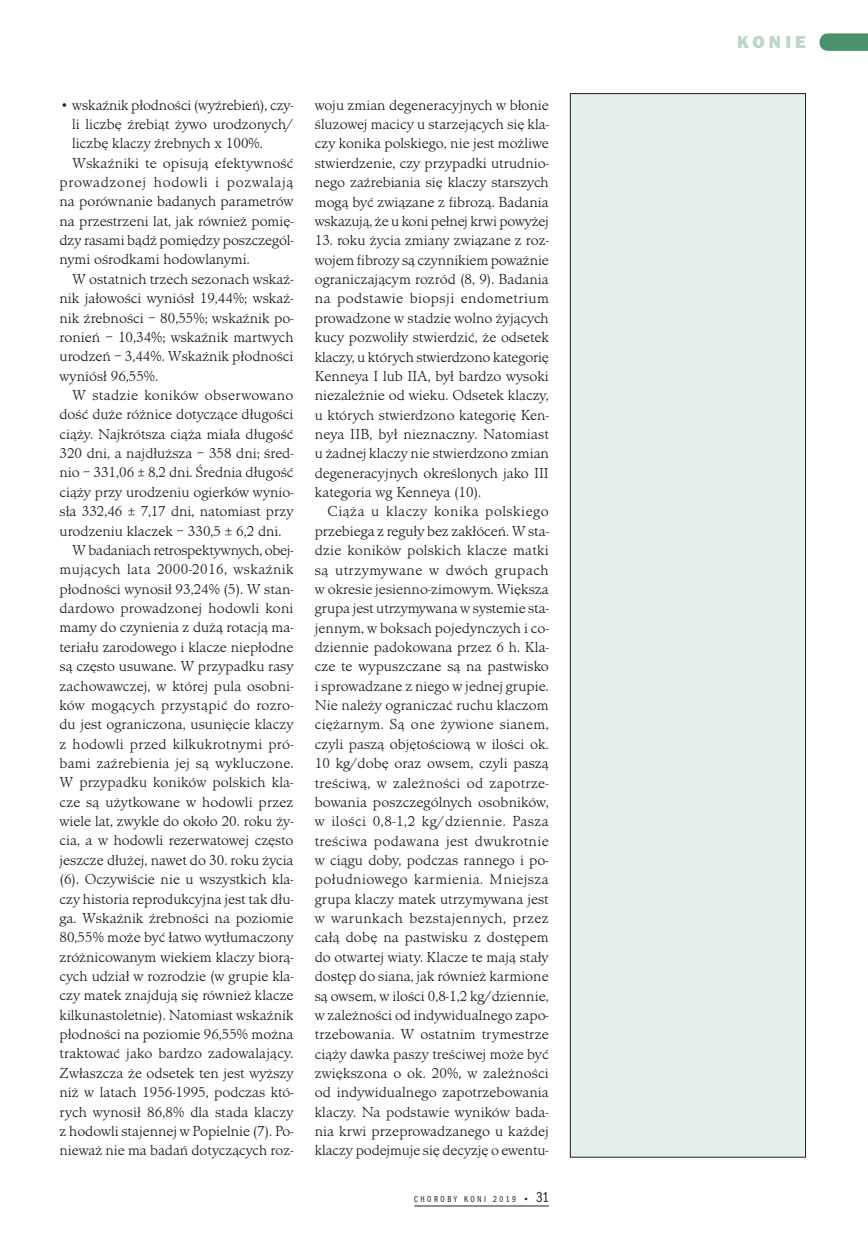
<style>
.page{position:relative;width:868px;height:1234px;background:#fff}
.page>*{position:absolute;margin:0;border:0;box-sizing:border-box;transform-origin:0 0}
.t1{font:18px "Franklin Got URWTCE Hea";letter-spacing:.225em;color:#bfd6c7}
.t2{font:300 15px/19.4px "Minister TCE";color:#231f20;text-align:justify}
.t3{font:300 15px "Minister TCE";letter-spacing:.02em;color:#231f20}
.t4{font:300 15px "Minister TCE";letter-spacing:.025em;color:#231f20}
.t5{font:300 15px "Minister TCE";letter-spacing:.05em;color:#231f20}
.t6{font:9px "Franklin Got URWTCE Boo Com";letter-spacing:.285em;color:#231f20}
.s1{font-size:15px}
</style>
<div class="page">
<hr style="left:414px;top:1205px;width:135px;height:1px;background:#231f20">
<svg style="left:819px;top:33px;width:48px;height:18px"></svg>
<div style="left:570px;top:94px;width:235px;height:1062px;background:#e6f0ea"></div>
<div style="left:570px;top:93px;width:235px;height:1064px;border:1px solid #231f20"></div>
<p class="t2" style="left:60px;top:95px;width:235px">• wskaźnik płodności (wyźrebień), czy-</p>
<p class="t2" style="left:72px;top:115px;width:222px">li liczbę źrebiąt żywo urodzonych/</p>
<p class="t2" style="left:72px;top:134px;width:192px">liczbę klaczy źrebnych x 100%.</p>
<p class="t2" style="left:72px;top:153px;width:223px">Wskaźniki te opisują efektywność</p>
<p class="t5" style="left:60px;top:174px;width:235px">prowadzonej hodowli i pozwalają</p>
<p class="t2" style="left:60px;top:192px;width:235px">na porównanie badanych parametrów</p>
<p class="t2" style="left:60px;top:211px;width:235px">na przestrzeni lat, jak również pomię-</p>
<p class="t2" style="left:60px;top:231px;width:235px">dzy rasami bądź pomiędzy poszczegól-</p>
<p class="t2" style="left:60px;top:250px;width:192px">nymi ośrodkami hodowlanymi.</p>
<p class="t2" style="left:72px;top:269px;width:223px">W ostatnich trzech sezonach wskaź-</p>
<p class="t2" style="left:59px;top:289px;width:235px">nik jałowości wyniósł 19,44%; wskaź-</p>
<p class="t2" style="left:59px;top:308px;width:235px">nik źrebności − 80,55%; wskaźnik po-</p>
<p class="t2" style="left:59px;top:327px;width:235px">ronień − 10,34%; wskaźnik martwych</p>
<p class="t2" style="left:59px;top:347px;width:235px">urodzeń − 3,44%. Wskaźnik płodności</p>
<p class="t2" style="left:59px;top:366px;width:100px">wyniósł 96,55%.</p>
<p class="t3" style="left:72px;top:386px;width:223px">W stadzie koników obserwowano</p>
<p class="t2" style="left:59px;top:405px;width:235px">dość duże różnice dotyczące długości</p>
<p class="t2" style="left:59px;top:424px;width:235px">ciąży. Najkrótsza ciąża miała długość</p>
<p class="t2" style="left:59px;top:443px;width:235px">320 dni, a najdłuższa − 358 dni; śred-</p>
<p class="t2" style="left:59px;top:463px;width:235px">nio − 331,06 ± 8,2 dni. Średnia długość</p>
<p class="t2" style="left:59px;top:482px;width:235px">ciąży przy urodzeniu ogierków wynio-</p>
<p class="t2" style="left:59px;top:502px;width:235px">sła 332,46 ± 7,17 dni, natomiast przy</p>
<p class="t2" style="left:59px;top:521px;width:223px">urodzeniu klaczek − 330,5 ± 6,2 dni.</p>
<p class="t2" style="left:72px;top:540px;width:223px">W badaniach retrospektywnych, obej-</p>
<p class="t4" style="left:59px;top:561px;width:235px">mujących lata 2000-2016, wskaźnik</p>
<p class="t2" style="left:59px;top:579px;width:235px">płodności wynosił 93,24% (5). W stan-</p>
<p class="t2" style="left:59px;top:598px;width:235px">dardowo prowadzonej hodowli koni</p>
<p class="t2" style="left:59px;top:618px;width:235px">mamy do czynienia z dużą rotacją ma-</p>
<p class="t2" style="left:59px;top:637px;width:235px">teriału zarodowego i klacze niepłodne</p>
<p class="t2" style="left:59px;top:656px;width:235px">są często usuwane. W przypadku rasy</p>
<p class="t2" style="left:59px;top:676px;width:235px">zachowawczej, w której pula osobni-</p>
<p class="t3" style="left:59px;top:696px;width:235px">ków mogących przystąpić do rozro-</p>
<p class="t2" style="left:59px;top:714px;width:235px">du jest ograniczona, usunięcie klaczy</p>
<p class="t3" style="left:59px;top:735px;width:235px">z hodowli przed kilkukrotnymi pró-</p>
<p class="t2" style="left:59px;top:753px;width:235px">bami zaźrebienia jej są wykluczone.</p>
<p class="t2" style="left:59px;top:772px;width:235px">W przypadku koników polskich kla-</p>
<p class="t2" style="left:59px;top:792px;width:235px">cze są użytkowane w hodowli przez</p>
<p class="t2" style="left:59px;top:811px;width:235px">wiele lat, zwykle do około 20. roku ży-</p>
<p class="t2" style="left:59px;top:830px;width:235px">cia, a w hodowli rezerwatowej często</p>
<p class="t2" style="left:59px;top:850px;width:235px">jeszcze dłużej, nawet do 30. roku życia</p>
<p class="t2" style="left:59px;top:869px;width:235px">(6). Oczywiście nie u wszystkich kla-</p>
<p class="t2" style="left:59px;top:889px;width:236px">czy historia reprodukcyjna jest tak dłu-</p>
<p class="t2" style="left:59px;top:908px;width:235px">ga. Wskaźnik źrebności na poziomie</p>
<p class="t2" style="left:59px;top:927px;width:235px">80,55% może być łatwo wytłumaczony</p>
<p class="t2" style="left:59px;top:947px;width:235px">zróżnicowanym wiekiem klaczy biorą-</p>
<p class="t2" style="left:59px;top:966px;width:235px">cych udział w rozrodzie (w grupie kla-</p>
<p class="t2" style="left:59px;top:985px;width:235px">czy matek znajdują się również klacze</p>
<p class="t2" style="left:59px;top:1005px;width:235px">kilkunastoletnie). Natomiast wskaźnik</p>
<p class="t2" style="left:59px;top:1024px;width:235px">płodności na poziomie 96,55% można</p>
<p class="t2" style="left:59px;top:1043px;width:235px">traktować jako bardzo zadowalający.</p>
<p class="t2" style="left:59px;top:1063px;width:235px">Zwłaszcza że odsetek ten jest wyższy</p>
<p class="t2" style="left:59px;top:1082px;width:235px">niż w latach 1956-1995, podczas któ-</p>
<p class="t2" style="left:59px;top:1101px;width:235px">rych wynosił 86,8% dla stada klaczy</p>
<p class="t2" style="left:59px;top:1121px;width:235px">z hodowli stajennej w Popielnie (7). Po-</p>
<p class="t2" style="left:59px;top:1140px;width:235px">nieważ nie ma badań dotyczących roz-</p>
<p class="t2" style="left:315px;top:95px;width:235px">woju zmian degeneracyjnych w błonie śluzowej macicy u starzejących się kla&shy;czy konika polskiego, nie jest możliwe stwierdzenie, czy przypadki utrudnio&shy;nego zaźrebiania się klaczy starszych mogą być związane z fibrozą. Badania wskazują, że u koni pełnej krwi powyżej</p>
<p class="t2" style="left:315px;top:231px;width:235px">13. roku życia zmiany związane z roz&shy;wojem fibrozy są czynnikiem poważnie ograniczającym rozród (8, 9). Badania na podstawie biopsji endometrium prowadzone w stadzie wolno żyjących kucy pozwoliły stwierdzić, że odsetek klaczy, u których stwierdzono kategorię Kenneya I lub IIA, był bardzo wysoki niezależnie od wieku. Odsetek klaczy, u których stwierdzono kategorię Ken&shy;neya IIB, był nieznaczny. Natomiast u żadnej klaczy nie stwierdzono zmian degeneracyjnych określonych jako III kategoria wg Kenneya (10).</p>
<p class="t2" style="left:315px;top:502px;width:235px;text-indent:13px">Ciąża u klaczy konika polskiego przebiega z reguły bez zakłóceń. W sta&shy;dzie koników polskich klacze matki są utrzymywane w dwóch grupach w okresie jesienno-zimowym. Większa grupa jest utrzymywana w systemie sta&shy;jennym, w boksach pojedynczych i co&shy;dziennie padokowana przez 6 h. Kla&shy;cze te wypuszczane są na pastwisko i sprowadzane z niego w jednej grupie.<br>Nie należy ograniczać ruchu klaczom ciężarnym. Są one żywione sianem, czyli paszą objętościową w ilości ok.<br>10 kg/dobę oraz owsem, czyli paszą treściwą, w zależności od zapotrze&shy;bowania poszczególnych osobników, w ilości 0,8-1,2 kg/dziennie. Pasza treściwa podawana jest dwukrotnie w ciągu doby, podczas rannego i po&shy;południowego karmienia. Mniejsza grupa klaczy matek utrzymywana jest w warunkach bezstajennych, przez całą dobę na pastwisku z dostępem do otwartej wiaty. Klacze te mają stały dostęp do siana, jak również karmione są owsem, w ilości 0,8-1,2 kg/dziennie, w zależności od indywidualnego zapo&shy;trzebowania. W ostatnim trymestrze ciąży dawka paszy treściwej może być zwiększona o ok. 20%, w zależności od indywidualnego zapotrzebowania klaczy. Na podstawie wyników bada&shy;nia krwi przeprowadzanego u każdej klaczy podejmuje się decyzję o ewentu-</p>
<p class="t6" style="left:414px;top:1193px;width:136px">CHOROBY KONI 2019 • <span class="s1">31</span></p>
<p class="t1" style="left:737px;top:32px;width:70px">KONIE</p>
</div>
